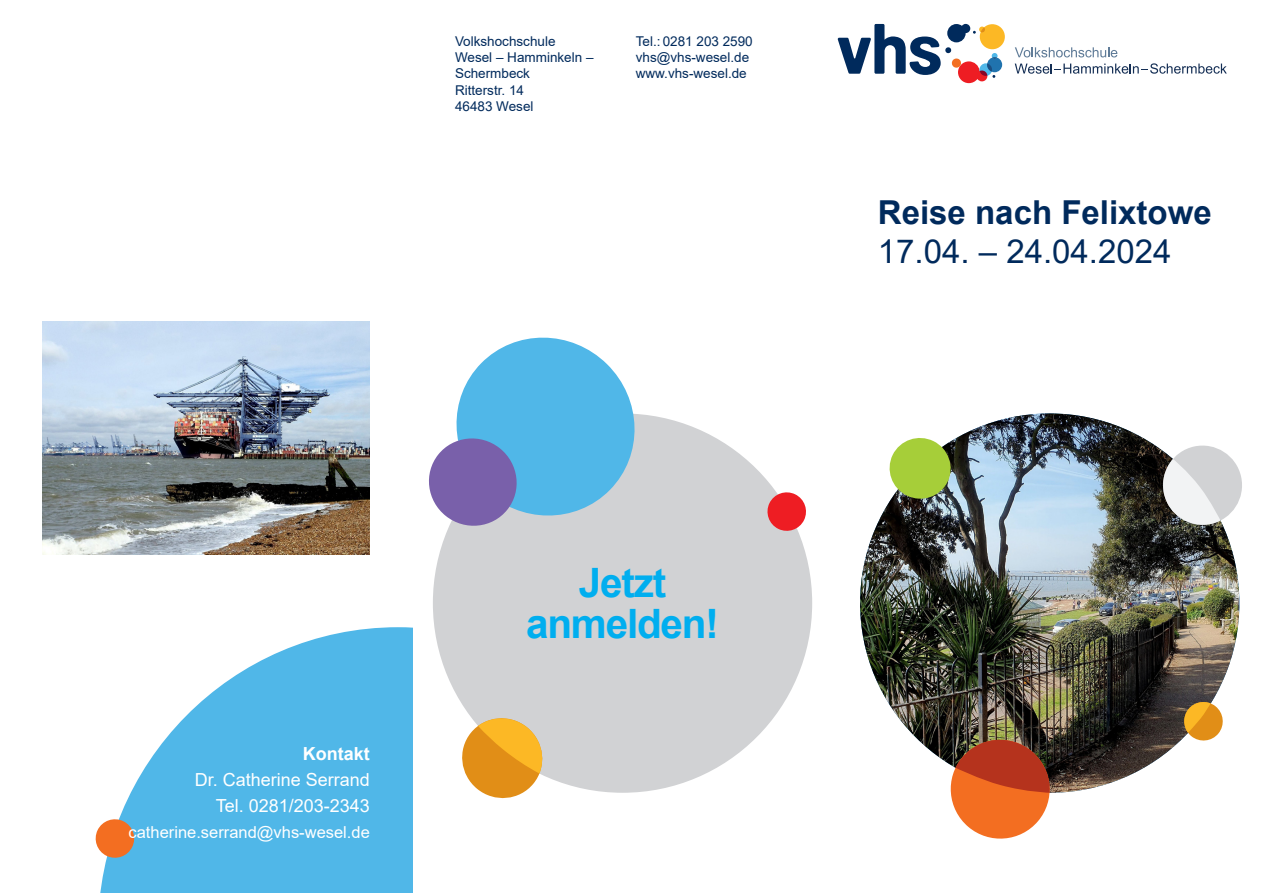
<style>
.page{position:relative;width:1263px;height:893px;background:#fff}
.page>*{position:absolute;margin:0;border:0;box-sizing:border-box;transform-origin:0 0}
.M{font:700 40.5px/40.5px "Arial";letter-spacing:-.03em;color:#00aeef;text-align:center}
.XL{font:700 33px "Arial";color:#002a5c}
.XL-2{font:33px "Arial";color:#002a5c}
.M-2{font:18px "Arial";color:#fff}
.M-3{font:700 18px "Arial";color:#fff}
.M-4{font:16.5px "Arial";color:#fff}
.XL-3{font:13.5px/16.2px "Arial";color:#002a5c}
</style>
<div class="page">
<svg style="left:838px;top:24px;width:167px;height:59px"></svg>
<svg style="left:1015px;top:47px;width:102px;height:10px"></svg>
<svg style="left:1015px;top:63px;width:212px;height:11px"></svg>
<svg style="left:100px;top:627px;width:312px;height:266px;fill:#50b7e8"></svg>
<svg style="left:95px;top:817px;width:42px;height:43px;background:#d2926b"></svg>
<div style="left:433px;top:413px;width:379px;height:380px;background:#d1d2d4;border-radius:50%"></div>
<img style="left:860px;top:413px;width:379px;height:380px;border-radius:190px">
<svg style="left:1182px;top:700px;width:41px;height:41px;background:#d69f45"></svg>
<svg style="left:1159px;top:445px;width:83px;height:83px"></svg>
<svg style="left:945px;top:734px;width:110px;height:105px"></svg>
<svg style="left:888px;top:438px;width:67px;height:65px;background:#9eba58"></svg>
<svg style="left:429px;top:337px;width:215px;height:194px"></svg>
<svg style="left:462px;top:713px;width:84px;height:86px"></svg>
<svg style="left:767px;top:492px;width:39px;height:41px"></svg>
<img style="left:43px;top:321px;width:327px;height:234px">
<p class="XL-3" style="left:455px;top:33px;width:102px">Volkshochschule</p>
<p class="XL-3" style="left:455px;top:49px;width:140px">Wesel – Hamminkeln –<br>Schermbeck<br>Ritterstr. 14<br>46483 Wesel</p>
<p class="XL-3" style="left:636px;top:33px;width:119px">Tel.: 0281 203 2590 vhs@vhs-wesel.de www.vhs-wesel.de</p>
<p class="M-3" style="left:303px;top:741px;width:68px">Kontakt</p>
<p class="M-2" style="left:195px;top:767px;width:177px">Dr. Catherine Serrand</p>
<p class="M-2" style="left:216px;top:793px;width:156px">Tel. 0281/203-2343</p>
<p class="M-4" style="left:128px;top:820px;width:243px">catherine.serrand@vhs-wesel.de</p>
<p class="M" style="left:526px;top:563px;width:194px">Jetzt anmelden!</p>
<p class="XL" style="left:878px;top:189px;width:335px">Reise nach Felixtowe</p>
<p class="XL-2" style="left:878px;top:229px;width:295px">17.04. – 24.04.2024</p>
</div>
